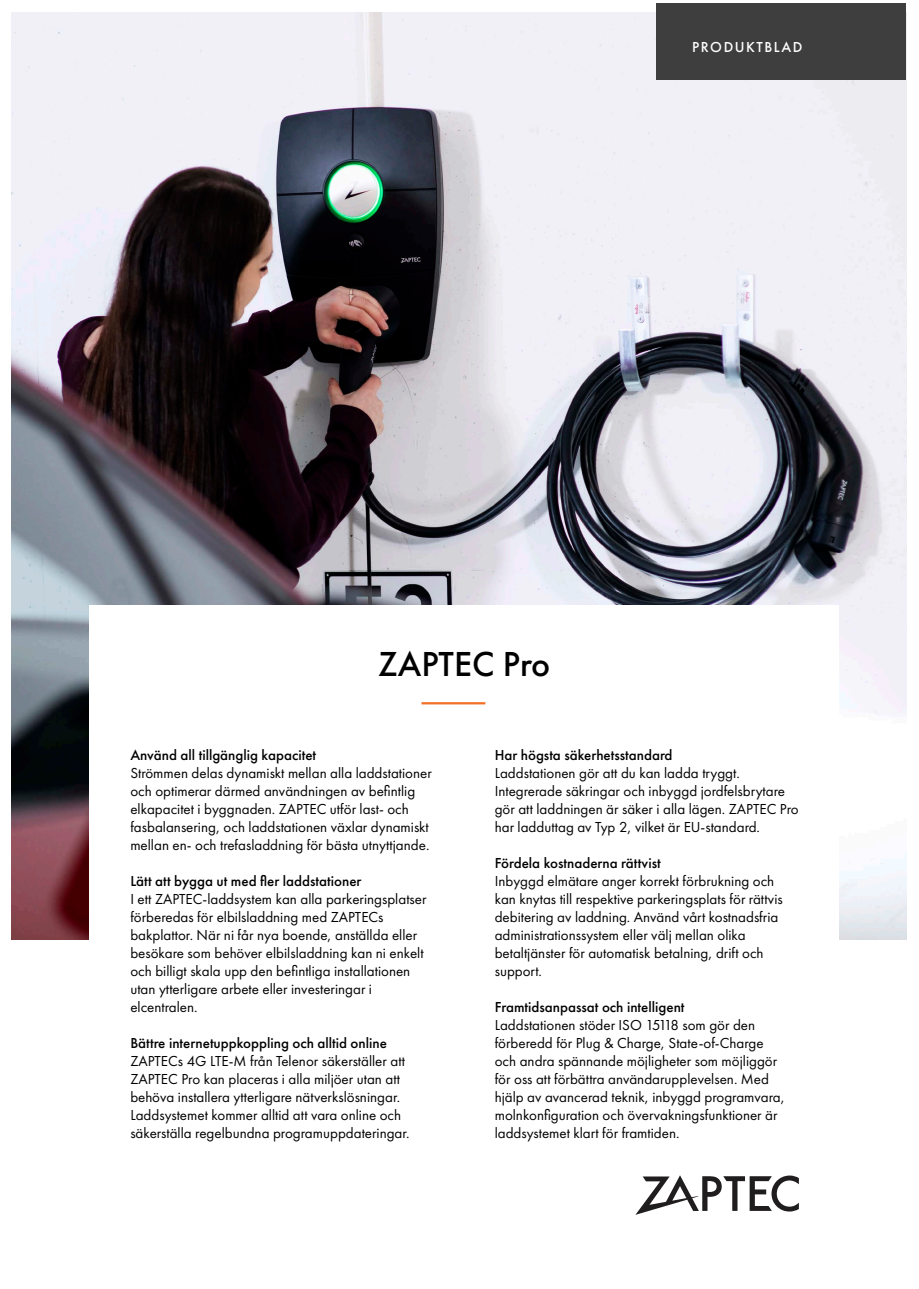
<style>
.page{position:relative;width:919px;height:1289px;background:#fff}
.page>*{position:absolute;margin:0;border:0;box-sizing:border-box;transform-origin:0 0}
.text{font:500 36px "Futura PT";color:#000}
.t1{font:15px/18px "Futura PT";color:#000}
.t2{font:500 15px "Futura PT";letter-spacing:.1em;color:#fff}
.s1{font-weight:500}
</style>
<div class="page">
<img style="left:12px;top:13px;width:894px;height:926px">
<div style="left:89px;top:604px;width:749px;height:672px;background:#fff"></div>
<svg style="left:636px;top:1175px;width:162px;height:39px"></svg>
<hr style="left:421px;top:702px;width:64px;height:2px;background:#f36f25">
<div style="left:656px;top:3px;width:250px;height:76px;background:#3e3e3f"></div>
<p class="t2" style="left:692px;top:38px;width:112px">PRODUKTBLAD</p>
<p class="text" style="left:378px;top:642px;width:174px">ZAPTEC Pro</p>
<p class="t1" style="left:130px;top:745px;width:303px"><span class="s1">Använd all tillgänglig kapacitet<br></span>Strömmen delas dynamiskt mellan alla laddstationer och optimerar därmed användningen av befintlig elkapacitet i byggnaden. ZAPTEC utför last- och fasbalansering, och laddstationen växlar dynamiskt mellan en- och trefasladdning för bästa utnyttjande.</p>
<p class="t1" style="left:130px;top:871px;width:297px"><span class="s1">Lätt att bygga ut med fler laddstationer<br></span>I ett ZAPTEC-laddsystem kan alla parkeringsplatser förberedas för elbilsladdning med ZAPTECs bakplattor. När ni får nya boende, anställda eller besökare som behöver elbilsladdning kan ni enkelt och billigt skala upp den befintliga installationen utan ytterligare arbete eller investeringar i elcentralen.</p>
<p class="t1" style="left:130px;top:1033px;width:281px"><span class="s1">Bättre internetuppkoppling och alltid online </span>ZAPTECs 4G LTE-M från Telenor säkerställer att ZAPTEC Pro kan placeras i alla miljöer utan att behöva installera ytterligare nätverkslösningar.<br>Laddsystemet kommer alltid att vara online och säkerställa regelbundna programuppdateringar.</p>
<p class="t1" style="left:494px;top:745px;width:305px"><span class="s1">Har högsta säkerhetsstandard<br></span>Laddstationen gör att du kan ladda tryggt.<br>Integrerade säkringar och inbyggd jordfelsbrytare gör att laddningen är säker i alla lägen. ZAPTEC Pro har ladduttag av Typ 2, vilket är EU-standard.</p>
<p class="t1" style="left:494px;top:853px;width:289px"><span class="s1">Fördela kostnaderna rättvist<br></span>Inbyggd elmätare anger korrekt förbrukning och kan knytas till respektive parkeringsplats för rättvis debitering av laddning. Använd vårt kostnadsfria administrationssystem eller välj mellan olika betaltjänster för automatisk betalning, drift och support.</p>
<p class="t1" style="left:494px;top:997px;width:292px"><span class="s1">Framtidsanpassat och intelligent<br></span>Laddstationen stöder ISO 15118 som gör den förberedd för Plug &amp; Charge, State-of-Charge och andra spännande möjligheter som möjliggör för oss att förbättra användarupplevelsen. Med hjälp av avancerad teknik, inbyggd programvara, molnkonfiguration och övervakningsfunktioner är laddsystemet klart för framtiden.</p>
</div>
